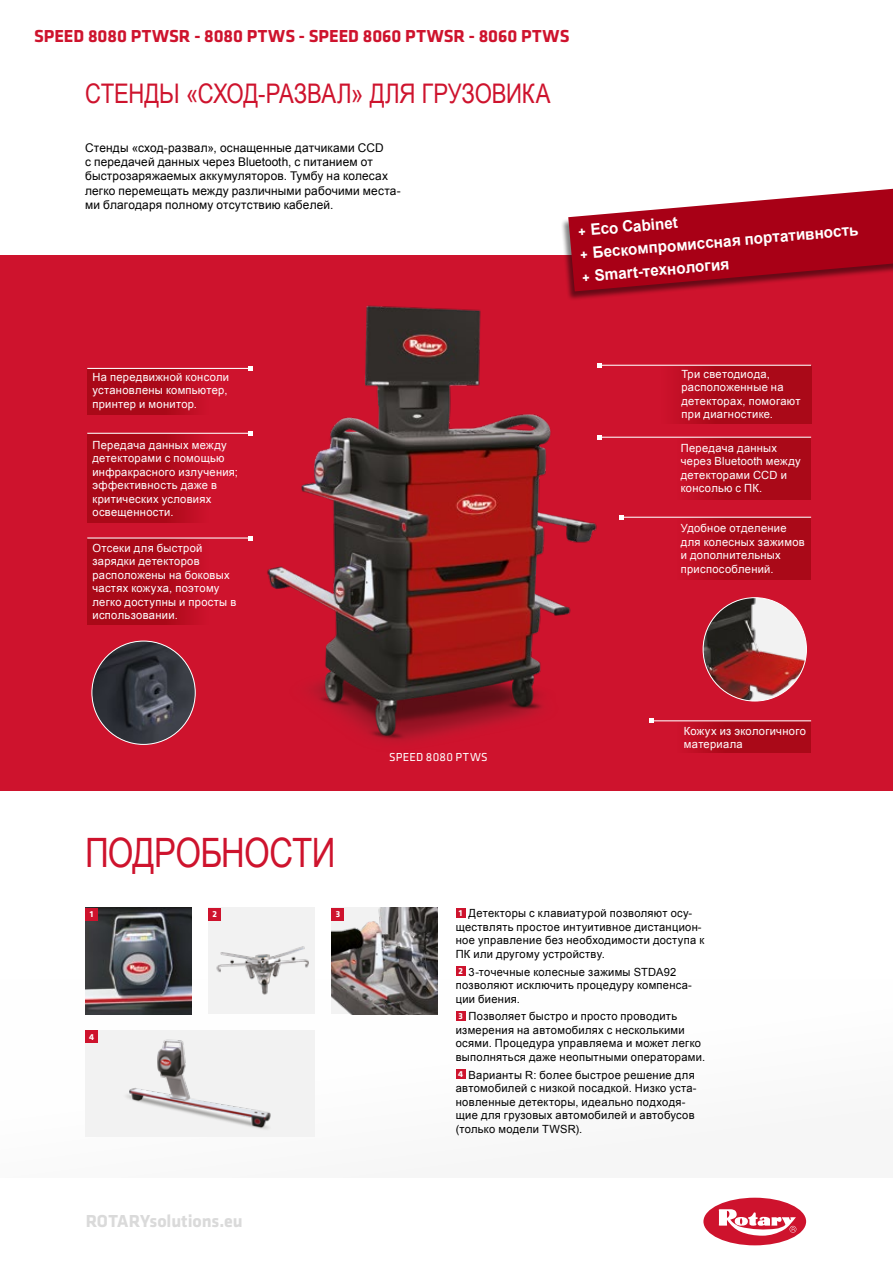
<style>
.page{position:relative;width:893px;height:1263px;background:#fff}
.page>*{position:absolute;margin:0;border:0;box-sizing:border-box;transform-origin:0 0}
.t1{font:40.5px "Arial Narrow";letter-spacing:-.02em;color:#ce132d}
.t2{font:27px "Arial Narrow";letter-spacing:-.01em;color:#ce132d}
.t3{font:700 18px "Klavika";color:#ce132d}
.t4{font:700 18px "Klavika";letter-spacing:-.005em;color:#dadada}
.t5{font:700 15.75px/23px "Arial";color:#fff}
.t6{font:12px/14.2px "Arial";letter-spacing:.015em;color:#000}
.t7{font:12px "Klavika";letter-spacing:.025em;color:#fff}
.t8{font:11.25px/13.5px "Arial";letter-spacing:.025em;color:#000}
.t9{font:11.25px/13.5px "Arial";letter-spacing:.025em;color:#fff}
.t10{font:700 9px "Klavika";color:#fff}
.s1{font-family:"Klavika"}
.s2{font-family:"Klavika";font-weight:700;font-size:9px;color:#fff}
</style>
<div class="page">
<div style="left:0;top:979px;width:893px;height:199px;background:#f6f6f6"></div>
<svg style="left:703px;top:1197px;width:104px;height:49px"></svg>
<div style="left:0;top:255px;width:893px;height:536px;background:#ce132d"></div>
<div style="left:85px;top:1030px;width:230px;height:107px;background:#f2f2f2"></div>
<img style="left:126px;top:1039px;width:145px;height:90px">
<img style="left:85px;top:908px;width:106px;height:106px">
<div style="left:208px;top:908px;width:107px;height:106px;background:#f2f2f2"></div>
<div style="left:85px;top:908px;width:13px;height:12px;background:#ce132d"></div>
<div style="left:208px;top:908px;width:13px;height:12px;background:#ce132d"></div>
<div style="left:85px;top:1030px;width:13px;height:13px;background:#ce132d"></div>
<img style="left:216px;top:946px;width:93px;height:49px">
<img style="left:332px;top:908px;width:106px;height:106px">
<div style="left:332px;top:908px;width:12px;height:12px;background:#ce132d"></div>
<div style="left:561px;top:177px;width:332px;height:124px;background:#000;opacity:.5"></div>
<svg style="left:568px;top:189px;width:325px;height:102px"></svg>
<div style="left:456px;top:908px;width:9px;height:9px;background:#ce132d"></div>
<div style="left:456px;top:966px;width:9px;height:10px;background:#ce132d"></div>
<div style="left:456px;top:1011px;width:9px;height:9px;background:#ce132d"></div>
<div style="left:456px;top:1069px;width:9px;height:10px;background:#ce132d"></div>
<div style="left:87px;top:538px;width:138px;height:87px;background:linear-gradient(to right,#9f0612,#c8112a)"></div>
<hr style="left:87px;top:537px;width:164px;height:1px;background:#fff">
<div style="left:87px;top:368px;width:138px;height:47px;background:linear-gradient(to right,#9f0612,#c8112a)"></div>
<hr style="left:87px;top:368px;width:164px;height:1px;background:#fff">
<div style="left:87px;top:433px;width:138px;height:90px;background:linear-gradient(to right,#9f0612,#c8112a)"></div>
<hr style="left:87px;top:433px;width:164px;height:1px;background:#fff">
<div style="left:640px;top:365px;width:171px;height:59px;background:linear-gradient(to right,#c9122a,#9f0612)"></div>
<hr style="left:600px;top:365px;width:211px;height:1px;background:#fff">
<div style="left:657px;top:721px;width:154px;height:32px;background:linear-gradient(to right,#c9122a,#a00612)"></div>
<hr style="left:651px;top:720px;width:160px;height:1px;background:#fff">
<svg style="left:649px;top:719px;width:4px;height:4px"></svg>
<div style="left:657px;top:437px;width:154px;height:62px;background:linear-gradient(to right,#c9122a,#a00612)"></div>
<hr style="left:600px;top:437px;width:211px;height:1px;background:#fff">
<img style="left:92px;top:641px;width:103px;height:103px;border-radius:52px">
<div style="left:657px;top:517px;width:154px;height:62px;background:linear-gradient(to right,#c9122a,#a00612)"></div>
<hr style="left:621px;top:517px;width:190px;height:1px;background:#fff">
<img style="left:703px;top:598px;width:103px;height:103px;border-radius:52px">
<img style="left:232px;top:261px;width:397px;height:481px">
<h3 class="t3" style="left:34px;top:26px;width:537px">SPEED 8080 PTWSR - 8080 PTWS - SPEED 8060 PTWSR - 8060 PTWS</h3>
<h2 class="t2" style="left:85px;top:73px;width:467px">CТЕНДЫ «СХОД-РАЗВАЛ» ДЛЯ ГРУЗОВИКА</h2>
<p class="t6" style="left:85px;top:141px;width:317px">Стенды «сход-развал», оснащенные датчиками CCD<br>с передачей данных через Bluetooth, с питанием от быстрозаряжаемых аккумуляторов. Тумбу на колесах легко перемещать между различными рабочими места&shy;ми благодаря полному отсутствию кабелей.</p>
<h3 class="t5" style="left:577px;top:220px;width:281px;rotate:-5deg"><span class="s1">+</span> Eco Cabinet<br><span class="s1">+</span> Бескомпромиссная портативность <span class="s1">+</span> Smart-технология</h3>
<p class="t9" style="left:92px;top:370px;width:138px">На передвижной консоли установлены компьютер, принтер и монитор.</p>
<p class="t9" style="left:92px;top:438px;width:147px">Передача данных между детекторами с помощью инфракрасного излучения; эффективность даже в критических условиях освещенности.</p>
<p class="t9" style="left:92px;top:541px;width:145px">Отсеки для быстрой зарядки детекторов расположены на боковых частях кожуха, поэтому легко доступны и просты в использовании.</p>
<p class="t9" style="left:681px;top:367px;width:121px">Три светодиода, расположенные на детекторах, помогают при диагностике.</p>
<p class="t9" style="left:681px;top:441px;width:121px">Передача данных через Bluetooth между детекторами CCD и консолью с ПК.</p>
<p class="t9" style="left:681px;top:521px;width:125px">Удобное отделение для колесных зажимов и дополнительных приспособлений.</p>
<h1 class="t1" style="left:85px;top:823px;width:252px">ПОДРОБНОСТИ</h1>
<p class="t7" style="left:389px;top:751px;width:100px">SPEED 8080 PTWS</p>
<p class="t9" style="left:684px;top:724px;width:123px">Кожух из экологичного материала</p>
<p class="t10" style="left:90px;top:909px;width:5px">1</p>
<p class="t10" style="left:213px;top:909px;width:6px">2</p>
<p class="t10" style="left:89px;top:1032px;width:7px">4</p>
<h3 class="t4" style="left:86px;top:1211px;width:159px">ROTARYsolutions.eu</h3>
<p class="t10" style="left:336px;top:909px;width:6px">3</p>
<p class="t8" style="left:456px;top:907px;width:250px"><span class="s2">1</span> Детекторы с клавиатурой позволяют осу&shy;ществлять простое интуитивное дистанцион&shy;ное управление без необходимости доступа к ПК или другому устройству.</p>
<p class="t8" style="left:456px;top:965px;width:238px"><span class="s2">2</span> 3-точечные колесные зажимы STDA92 позволяют исключить процедуру компенса&shy;ции биения.</p>
<p class="t8" style="left:456px;top:1010px;width:251px"><span class="s2">3</span> Позволяет быстро и просто проводить измерения на автомобилях с несколькими осями. Процедура управляема и может легко выполняться даже неопытными операторами.</p>
<p class="t8" style="left:456px;top:1068px;width:242px"><span class="s2">4</span> Варианты R: более быстрое решение для автомобилей с низкой посадкой. Низко уста&shy;новленные детекторы, идеально подходя&shy;щие для грузовых автомобилей и автобусов (только модели TWSR).</p>
</div>
